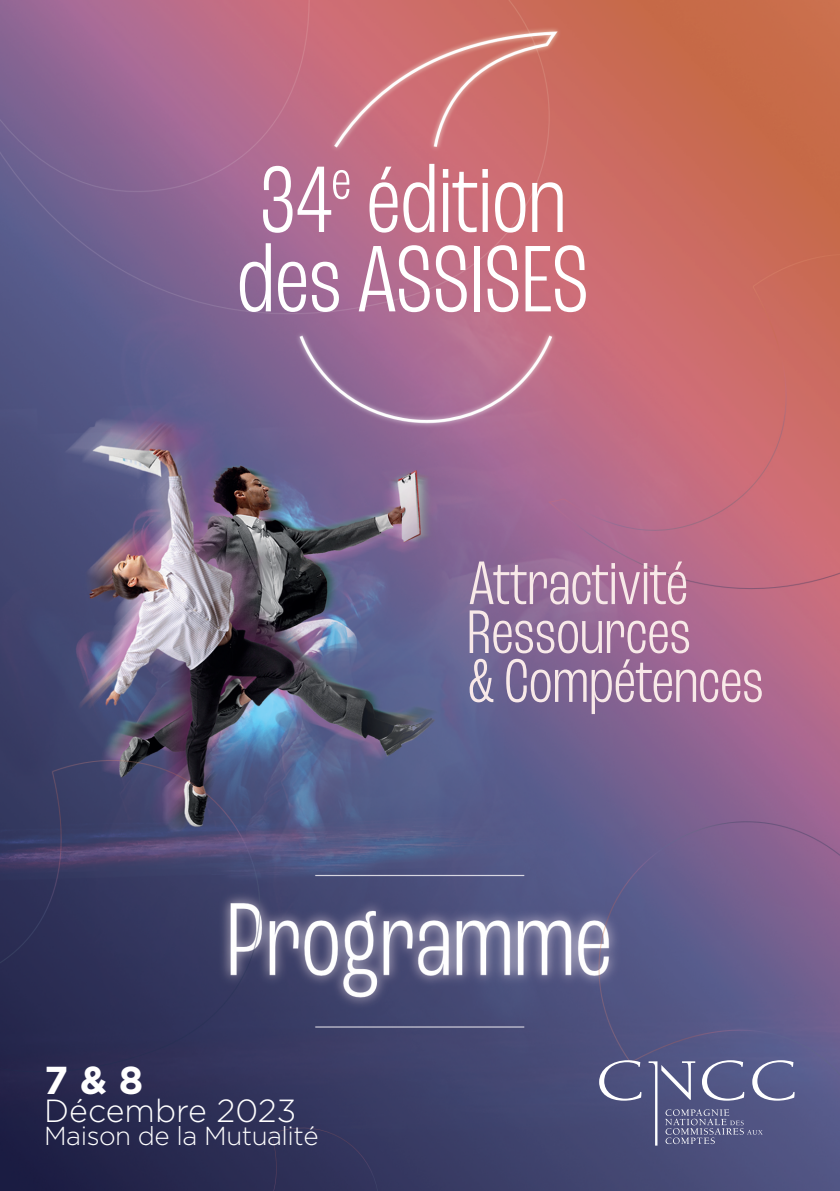
<style>
.page{position:relative;width:840px;height:1191px;background:#fff}
.page>*{position:absolute;margin:0;border:0;box-sizing:border-box;transform-origin:0 0}
.t1{font:300 condensed 99.2px "Roc Grotesk";letter-spacing:-.015em;color:#fff}
.t2{font:300 condensed 64.8px "Roc Grotesk";letter-spacing:-.015em;color:#f8e9e8}
.t3{font:300 condensed 57.8px "Roc Grotesk";color:#fff}
.t4{font:700 39px "Gotham";color:#fff}
.t5{font:300 32px "Gotham";color:#fff}
.t6{font:300 26px "Gotham";letter-spacing:-.02em;color:#fff}
</style>
<div class="page">
<img style="left:0;top:0;width:839px;height:1191px">
<svg style="left:598px;top:1060px;width:43px;height:40px;background:#6c6f94"></svg>
<svg style="left:648px;top:1060px;width:164px;height:104px;background:#60648e"></svg>
<p class="t1" style="left:259px;top:157px;width:309px">34 édition</p>
<p class="t3" style="left:330px;top:155px;width:22px">e</p>
<p class="t1" style="left:236px;top:236px;width:355px">des ASSISES</p>
<p class="t4" style="left:44px;top:1065px;width:101px">7 &amp; 8</p>
<p class="t5" style="left:44px;top:1098px;width:253px">Décembre 2023</p>
<p class="t6" style="left:44px;top:1126px;width:275px">Maison de la Mutualité</p>
<p class="t2" style="left:467px;top:555px;width:222px">Attractivité</p>
<p class="t2" style="left:466px;top:604px;width:226px">Ressources</p>
<p class="t2" style="left:466px;top:652px;width:298px">&amp; Compétences</p>
</div>
